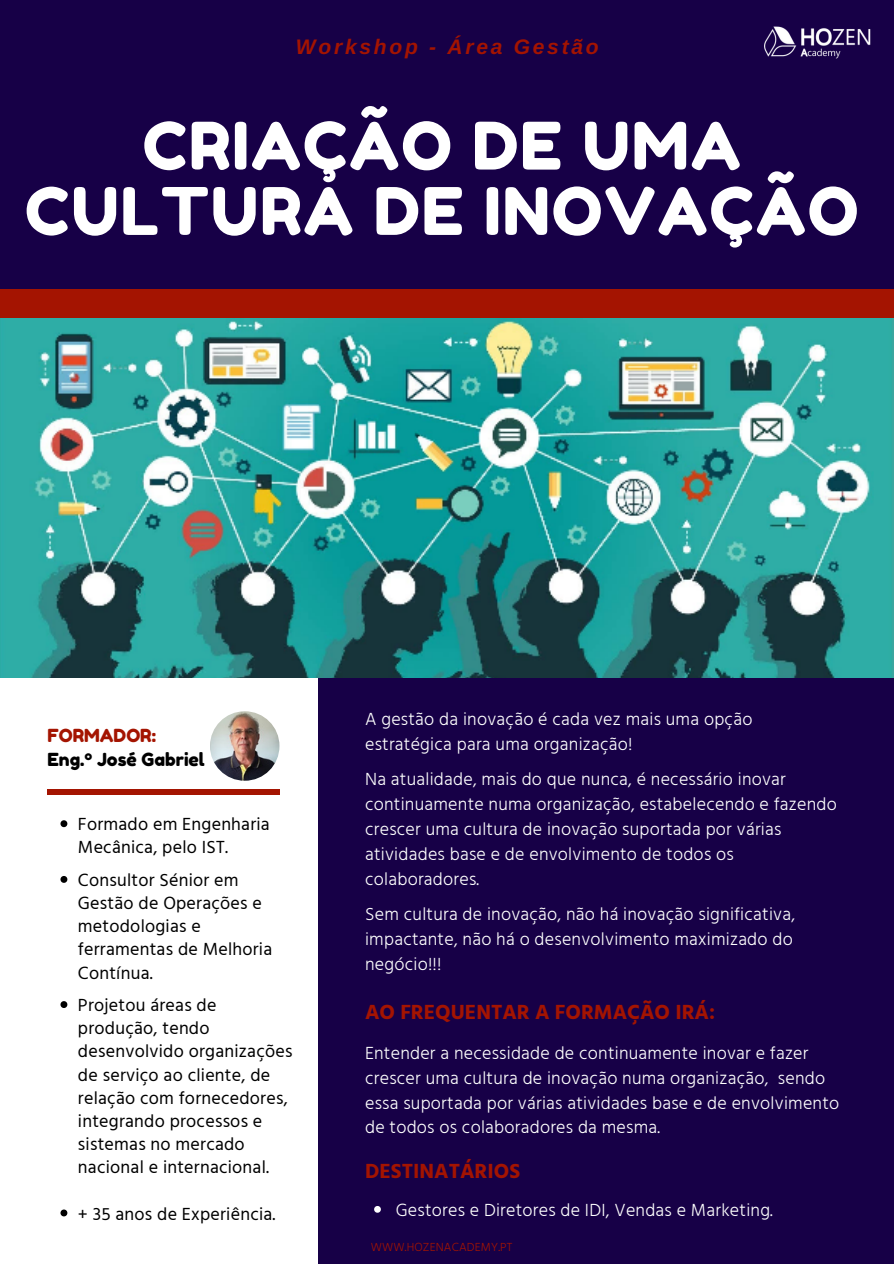
<style>
.page{position:relative;width:894px;height:1264px;background:#fff}
.page>*{position:absolute;margin:0;border:0;box-sizing:border-box;transform-origin:0 0}
.t1{font:65.25px/65.2px "Fredoka One";letter-spacing:.03em;color:#fff;text-align:center}
.t2{font:700 21px "Hind Guntur";color:#a41401}
.t3{font:italic 700 21px "Arimo";letter-spacing:.13em;color:#a41401}
.t4{font:300 18px/25px "Hind Guntur";letter-spacing:.015em;color:#fff}
.t5{font:18px/23.1px "Hind Guntur";letter-spacing:.015em;color:#000}
.t6{font:18px "Fredoka One";color:#000}
.t7{font:18px "Fredoka One";color:#a41401}
.t8{font:300 12px "Hind Guntur";letter-spacing:.01em;color:#a41401}
</style>
<div class="page">
<div style="left:0;top:0;width:893px;height:1263px;background:#170047"></div>
<div style="left:0;top:669px;width:318px;height:594px;background:#fff"></div>
<div style="left:47px;top:789px;width:232px;height:5px;background:#a41401"></div>
<img style="left:0;top:318px;width:893px;height:360px">
<div style="left:0;top:290px;width:893px;height:28px;background:#a41401"></div>
<img style="left:210px;top:711px;width:69px;height:69px;border-radius:50%">
<img style="left:764px;top:26px;width:107px;height:32px">
<svg style="left:60px;top:820px;width:7px;height:7px"></svg>
<svg style="left:60px;top:876px;width:7px;height:6px"></svg>
<svg style="left:60px;top:1001px;width:7px;height:7px"></svg>
<svg style="left:60px;top:1209px;width:7px;height:7px"></svg>
<svg style="left:374px;top:1206px;width:7px;height:6px"></svg>
<p class="t3" style="left:296px;top:35px;width:304px">Workshop - Área Gestão</p>
<h1 class="t1" style="left:25px;top:113px;width:834px">CRIAÇÃO DE UMA<br>CULTURA DE INOVAÇÃO</h1>
<p class="t7" style="left:47px;top:724px;width:110px">FORMADOR:</p>
<p class="t6" style="left:47px;top:748px;width:159px">Eng.º José Gabriel</p>
<p class="t5" style="left:78px;top:812px;width:193px">Formado em Engenharia<br>Mecânica, pelo IST.</p>
<p class="t5" style="left:78px;top:868px;width:196px">Consultor Sénior em<br>Gestão de Operações e metodologias e ferramentas de Melhoria<br>Contínua.</p>
<p class="t5" style="left:78px;top:993px;width:216px">Projetou áreas de produção, tendo desenvolvido organizações de serviço ao cliente, de relação com fornecedores, integrando processos e sistemas no mercado nacional e internacional.</p>
<p class="t5" style="left:78px;top:1201px;width:199px">+ 35 anos de Experiência.</p>
<p class="t4" style="left:365px;top:706px;width:389px">A gestão da inovação é cada vez mais uma opção estratégica para uma organização!</p>
<p class="t4" style="left:365px;top:766px;width:473px">Na atualidade, mais do que nunca, é necessário inovar continuamente numa organização, estabelecendo e fazendo crescer uma cultura de inovação suportada por várias atividades base e de envolvimento de todos os colaboradores.</p>
<p class="t4" style="left:365px;top:901px;width:431px">Sem cultura de inovação, não há inovação significativa, impactante, não há o desenvolvimento maximizado do negócio!!!</p>
<p class="t2" style="left:365px;top:999px;width:351px">AO FREQUENTAR A FORMAÇÃO IRÁ:</p>
<p class="t4" style="left:365px;top:1040px;width:475px">Entender a necessidade de continuamente inovar e fazer crescer uma cultura de inovação numa organização, sendo essa suportada por várias atividades base e de envolvimento de todos os colaboradores da mesma.</p>
<p class="t2" style="left:365px;top:1158px;width:156px">DESTINATÁRIOS</p>
<p class="t4" style="left:395px;top:1197px;width:378px">Gestores e Diretores de IDI, Vendas e Marketing.</p>
<p class="t8" style="left:371px;top:1239px;width:143px">WWW.HOZENACADEMY.PT</p>
</div>
